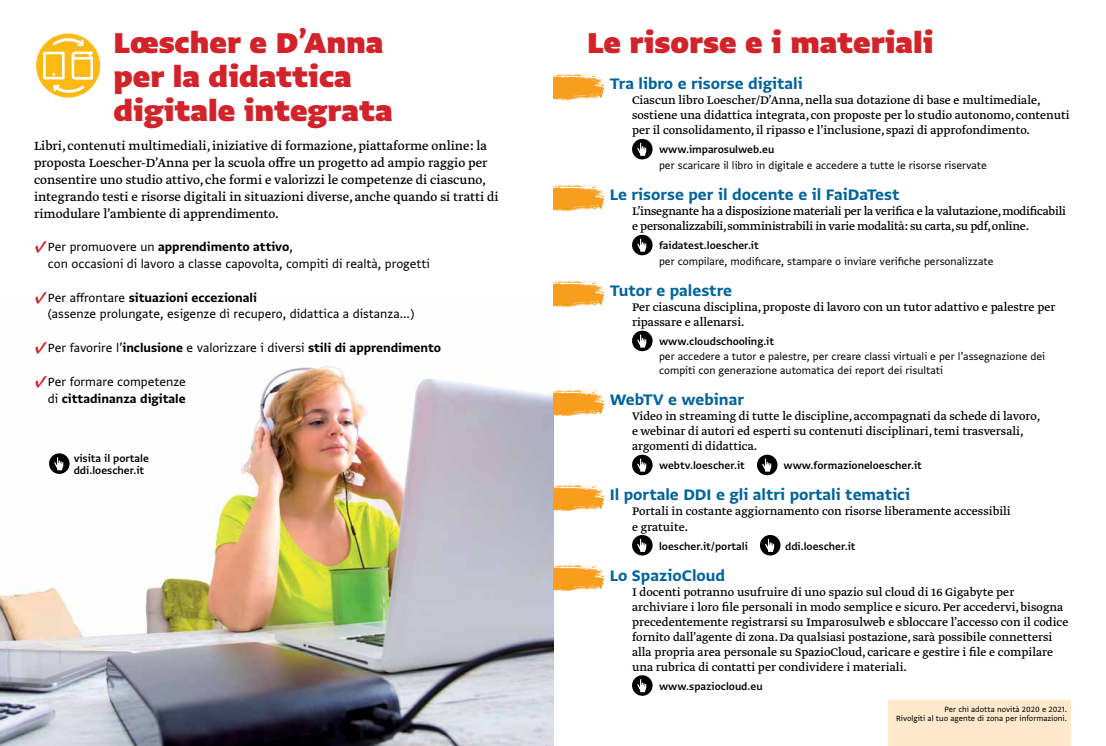
<style>
.page{position:relative;width:1106px;height:746px;background:#fff}
.page>*{position:absolute;margin:0;border:0;box-sizing:border-box;transform-origin:0 0}
.t1{font:900 34px/34px "Greta Sans Std";color:#d2232a}
.t2{font:18px "Greta Sans Std Bld";color:#00639e}
.t3{font:14px/16.8px "Greta Text Pro";color:#000}
.t4{font:14px "Greta Sans Std";color:#000}
.t5{font:14px "Greta Sans Std Bld";color:#000}
.t6{font:13px/15px "Greta Text Pro";color:#000}
.t7{font:13px/15px "Greta Text Pro";letter-spacing:-.02em;color:#000}
.t8{font:12px/14.4px "Greta Sans Std";color:#000}
.t9{font:12px/12px "Greta Sans Std Sm Bld";color:#000}
.t10{font:9px/9px "Greta Sans Std";color:#000;text-align:right}
.s1{font-size:32px;color:#d2232a}
.s2{font-family:"Greta Sans Std"}
.s3{font-family:"Greta Sans Std Bld";font-size:32px;color:#d2232a}
.s4{font-family:"Greta Sans Std Bld"}
</style>
<div class="page">
<img style="left:0;top:366px;width:553px;height:380px">
<svg style="left:632px;top:139px;width:20px;height:20px"></svg>
<svg style="left:632px;top:235px;width:20px;height:20px"></svg>
<svg style="left:632px;top:330px;width:20px;height:21px"></svg>
<svg style="left:632px;top:454px;width:20px;height:21px"></svg>
<svg style="left:757px;top:454px;width:20px;height:21px"></svg>
<svg style="left:632px;top:535px;width:20px;height:20px"></svg>
<svg style="left:760px;top:535px;width:20px;height:20px"></svg>
<svg style="left:632px;top:675px;width:20px;height:20px"></svg>
<img style="left:553px;top:73px;width:52px;height:27px">
<img style="left:553px;top:183px;width:52px;height:28px">
<img style="left:553px;top:279px;width:52px;height:28px">
<img style="left:553px;top:388px;width:52px;height:31px">
<img style="left:553px;top:483px;width:52px;height:31px">
<img style="left:553px;top:564px;width:52px;height:30px">
<div style="left:36px;top:34px;width:64px;height:64px;background:#fdb913;border-radius:50%"></div>
<div style="left:43px;top:52px;width:22px;height:27px;border:3px solid #fff"></div>
<svg style="left:51px;top:34px;width:43px;height:63px"></svg>
<div style="left:888px;top:700px;width:183px;height:46px;background:#ffe8cc"></div>
<svg style="left:49px;top:453px;width:21px;height:21px"></svg>
<h1 class="t1" style="left:113px;top:26px;width:280px">Lœscher e D’Anna per la didattica digitale integrata</h1>
<p class="t3" style="left:34px;top:138px;width:466px">Libri, contenuti multimediali, iniziative di formazione, piattaforme online: la proposta Loescher-D’Anna per la scuola offre un progetto ad ampio raggio per consentire uno studio attivo, che formi e valorizzi le competenze di ciascuno, integrando testi e risorse digitali in situazioni diverse, anche quando si tratti di rimodulare l’ambiente di apprendimento.</p>
<p class="t5" style="left:34px;top:239px;width:260px"><span class="s1">✓</span><span class="s2">Per promuovere un</span> apprendimento attivo<span class="s2">,</span></p>
<p class="t4" style="left:48px;top:255px;width:383px">con occasioni di lavoro a classe capovolta, compiti di realtà, progetti</p>
<p class="t5" style="left:34px;top:289px;width:224px"><span class="s1">✓</span><span class="s2">Per affrontare</span> situazioni eccezionali</p>
<p class="t4" style="left:48px;top:306px;width:368px">(assenze prolungate, esigenze di recupero, didattica a distanza...)</p>
<p class="t4" style="left:34px;top:339px;width:408px"><span class="s3">✓</span>Per favorire l’<span class="s4">inclusione</span> e valorizzare i diversi <span class="s4">stili di apprendimento</span></p>
<p class="t4" style="left:34px;top:373px;width:153px"><span class="s3">✓</span>Per formare competenze</p>
<p class="t5" style="left:48px;top:390px;width:139px"><span class="s2">di</span> cittadinanza digitale</p>
<p class="t9" style="left:74px;top:452px;width:77px">visita il portale ddi.loescher.it</p>
<h1 class="t1" style="left:587px;top:26px;width:348px">Le risorse e i materiali</h1>
<h2 class="t2" style="left:609px;top:73px;width:194px">Tra libro e risorse digitali</h2>
<p class="t6" style="left:632px;top:93px;width:439px">Ciascun libro Loescher/D’Anna, nella sua dotazione di base e multimediale, sostiene una didattica integrata, con proposte per lo studio autonomo, contenuti per il consolidamento, il ripasso e l’inclusione, spazi di approfondimento.</p>
<p class="t9" style="left:659px;top:144px;width:117px">www.imparosulweb.eu</p>
<p class="t8" style="left:659px;top:158px;width:329px">per scaricare il libro in digitale e accedere a tutte le risorse riservate</p>
<h2 class="t2" style="left:609px;top:184px;width:291px">Le risorse per il docente e il FaiDaTest</h2>
<p class="t7" style="left:632px;top:204px;width:435px">L’insegnante ha a disposizione materiali per la verifica e la valutazione, modificabili e personalizzabili, somministrabili in varie modalità: su carta, su pdf, online.</p>
<p class="t9" style="left:659px;top:239px;width:101px">faidatest.loescher.it</p>
<p class="t8" style="left:659px;top:254px;width:336px">per compilare, modificare, stampare o inviare verifiche personalizzate</p>
<h2 class="t2" style="left:609px;top:280px;width:124px">Tutor e palestre</h2>
<p class="t6" style="left:632px;top:300px;width:425px">Per ciascuna disciplina, proposte di lavoro con un tutor adattivo e palestre per ripassare e allenarsi.</p>
<p class="t9" style="left:659px;top:335px;width:116px">www.cloudschooling.it</p>
<p class="t8" style="left:659px;top:348px;width:387px">per accedere a tutor e palestre, per creare classi virtuali e per l’assegnazione dei compiti con generazione automatica dei report dei risultati</p>
<h2 class="t2" style="left:609px;top:389px;width:136px">WebTV e webinar</h2>
<p class="t6" style="left:632px;top:409px;width:410px">Video in streaming di tutte le discipline, accompagnati da schede di lavoro, e webinar di autori ed esperti su contenuti disciplinari, temi trasversali, argomenti di didattica.</p>
<p class="t9" style="left:659px;top:459px;width:87px">webtv.loescher.it</p>
<p class="t9" style="left:783px;top:459px;width:140px">www.formazioneloescher.it</p>
<h2 class="t2" style="left:609px;top:484px;width:302px">Il portale DDI e gli altri portali tematici</h2>
<p class="t6" style="left:632px;top:504px;width:380px">Portali in costante aggiornamento con risorse liberamente accessibili e gratuite.</p>
<p class="t9" style="left:659px;top:539px;width:90px">loescher.it/portali</p>
<p class="t9" style="left:785px;top:539px;width:72px">ddi.loescher.it</p>
<h2 class="t2" style="left:609px;top:564px;width:117px">Lo SpazioCloud</h2>
<p class="t6" style="left:632px;top:584px;width:438px">I docenti potranno usufruire di uno spazio sul cloud di 16 Gigabyte per archiviare i loro file personali in modo semplice e sicuro. Per accedervi, bisogna precedentemente registrarsi su Imparosulweb e sbloccare l’accesso con il codice fornito dall’agente di zona. Da qualsiasi postazione, sarà possibile connettersi alla propria area personale su SpazioCloud, caricare e gestire i file e compilare una rubrica di contatti per condividere i materiali.</p>
<p class="t9" style="left:659px;top:680px;width:105px">www.spaziocloud.eu</p>
<p class="t10" style="left:896px;top:704px;width:172px">Per chi adotta novità 2020 e 2021.<br>Rivolgiti al tuo agente di zona per informazioni.</p>
</div>
